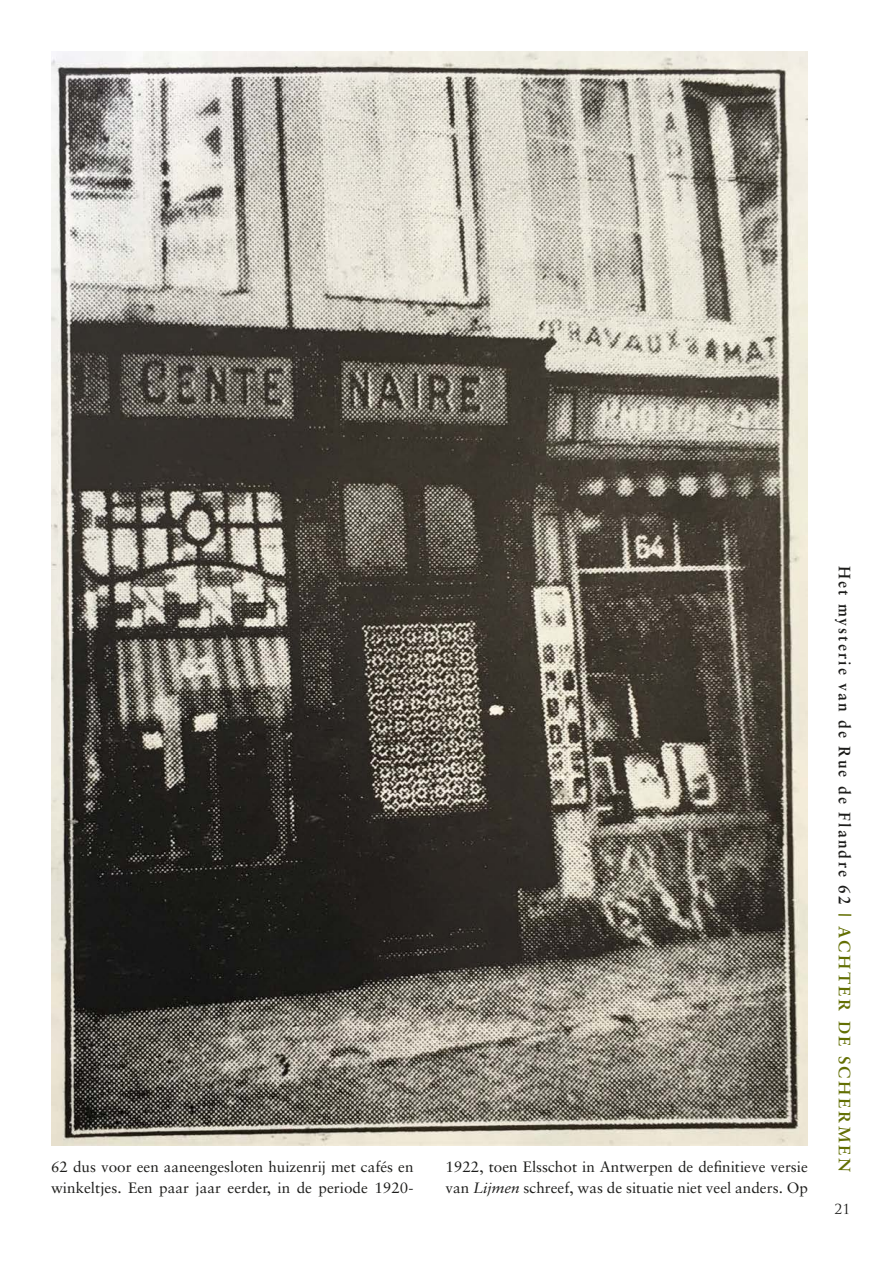
<style>
.page{position:relative;width:893px;height:1263px;background:#fff}
.page>*{position:absolute;margin:0;border:0;box-sizing:border-box;transform-origin:0 0}
.t1{font:700 16.5px "Sabon LT";color:#1d1d1b;scale:.94 1}
.t2{font:15px/21.3px "Sabon LT";color:#1d1d1b}
.t3{font:13.5px "Trajan Pro";color:#1d1d1b}
.s1{font-style:italic}
.s2{color:#636f03}
</style>
<div class="page">
<img style="left:51px;top:51px;width:757px;height:1094px">
<p class="t2" style="left:51px;top:1155px;width:364px">62 dus voor een aaneengesloten huizenrij met cafés en winkeltjes. Een paar jaar eerder, in de periode 1920-</p>
<p class="t2" style="left:445px;top:1155px;width:364px">1922, toen Elsschot in Antwerpen de definitieve versie van <span class="s1">Lijmen</span> schreef, was de situatie niet veel anders. Op</p>
<p class="t1" style="left:855px;top:566px;width:647px;rotate:90deg">Het mysterie van de Rue de Flandre 62 <span class="s2">| ACHTER DE SCHERMEN</span></p>
<p class="t3" style="left:835px;top:1200px;width:17px">21</p>
</div>
